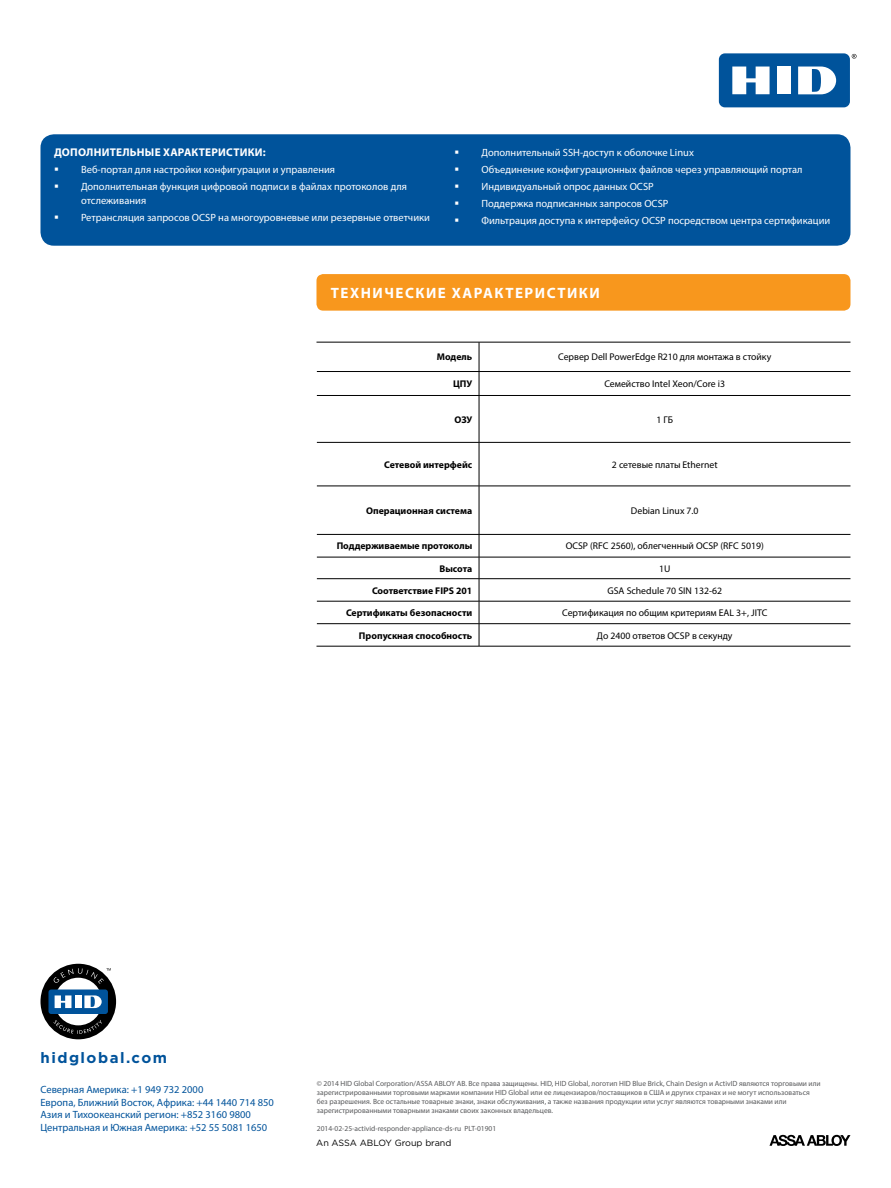
<style>
.page{position:relative;width:891px;height:1188px;background:#fff}
.page>*{position:absolute;margin:0;border:0;box-sizing:border-box;transform-origin:0 0}
.t1{font:700 15px "Myriad Pro";letter-spacing:.1em;color:#fff}
.t2{font:700 15px "Gotham";letter-spacing:.1em;color:#00539b}
.t3{font:700 11.25px "Myriad Pro";letter-spacing:.02em;color:#fff}
.t4{font:10.5px/17px "Myriad Pro";color:#fff}
.t5{font:10.5px "Myriad Pro";color:#00539b}
.DS-Table_Text_Bullet{font:9.75px "Myriad Pro";color:#000}
.DS-Table_text_sub_bu{font:700 9.75px "Myriad Pro";color:#000}
.DS-Table_Text_Bullet-2{font:700 9.75px "Myriad Pro";color:#000}
.t6{font:9px "Gotham";color:#000}
.DS-Copyright{font:7.5px/9px "Myriad Pro";color:#58595b}
</style>
<div class="page">
<div style="left:316px;top:274px;width:534px;height:37px;background:#f8971d;border-radius:7px"></div>
<hr style="left:316px;top:342px;width:163px;height:1px;background:#000">
<hr style="left:479px;top:342px;width:371px;height:1px;background:#000">
<hr style="left:479px;top:371px;width:371px;height:1px;background:#000">
<hr style="left:317px;top:395px;width:162px;height:1px;background:#000">
<hr style="left:479px;top:395px;width:371px;height:1px;background:#000">
<hr style="left:317px;top:442px;width:162px;height:1px;background:#000">
<hr style="left:479px;top:442px;width:371px;height:1px;background:#000">
<hr style="left:317px;top:486px;width:162px;height:1px;background:#000">
<hr style="left:479px;top:486px;width:371px;height:1px;background:#000">
<hr style="left:317px;top:534px;width:162px;height:1px;background:#000">
<hr style="left:479px;top:534px;width:371px;height:1px;background:#000">
<hr style="left:317px;top:557px;width:162px;height:1px;background:#000">
<hr style="left:317px;top:371px;width:162px;height:1px;background:#000">
<hr style="left:479px;top:557px;width:371px;height:1px;background:#000">
<hr style="left:317px;top:578px;width:162px;height:1px;background:#000">
<hr style="left:479px;top:578px;width:371px;height:1px;background:#000">
<hr style="left:317px;top:601px;width:162px;height:1px;background:#000">
<hr style="left:479px;top:601px;width:371px;height:1px;background:#000">
<hr style="left:317px;top:623px;width:162px;height:1px;background:#000">
<hr style="left:316px;top:646px;width:163px;height:1px;background:#000">
<hr style="left:479px;top:623px;width:371px;height:1px;background:#000">
<hr style="left:479px;top:646px;width:371px;height:1px;background:#000">
<svg style="left:479px;top:342px;width:1px;height:53px"></svg>
<hr style="left:479px;top:396px;width:1px;height:46px;background:#000">
<hr style="left:479px;top:443px;width:1px;height:43px;background:#000">
<hr style="left:479px;top:486px;width:1px;height:48px;background:#000">
<svg style="left:479px;top:535px;width:1px;height:111px"></svg>
<svg style="left:852px;top:54px;width:5px;height:5px"></svg>
<div style="left:719px;top:53px;width:131px;height:54px;background:#00539b;border-radius:6px"></div>
<div style="left:777px;top:67px;width:14px;height:27px;background:#fff"></div>
<svg style="left:732px;top:67px;width:38px;height:27px"></svg>
<svg style="left:798px;top:67px;width:38px;height:27px"></svg>
<div style="left:40px;top:134px;width:810px;height:112px;background:#00539b;border-radius:14px"></div>
<svg style="left:769px;top:1135px;width:81px;height:11px"></svg>
<svg style="left:41px;top:964px;width:75px;height:75px"></svg>
<h2 class="t3" style="left:54px;top:145px;width:213px">ДОПОЛНИТЕЛЬНЫЕ ХАРАКТЕРИСТИКИ:</h2>
<h3 class="t4" style="left:81px;top:161px;width:327px">Веб-портал для настройки конфигурации и управления<br>Дополнительная функция цифровой подписи в файлах протоколов для</h3>
<h3 class="t4" style="left:81px;top:192px;width:351px">отслеживания<br>Ретрансляция запросов OCSP на многоуровневые или резервные ответчики</h3>
<p class="t4" style="left:482px;top:144px;width:350px">Дополнительный SSH-доступ к оболочке Linux<br>Объединение конфигурационных файлов через управляющий портал Индивидуальный опрос данных OCSP<br>Поддержка подписанных запросов OCSP<br>Фильтрация доступа к интерфейсу OCSP посредством центра сертификации</p>
<p class="t1" style="left:331px;top:283px;width:271px">ТЕХНИЧЕСКИЕ ХАРАКТЕРИСТИКИ</p>
<p class="DS-Table_Text_Bullet-2" style="left:437px;top:351px;width:37px">Модель</p>
<p class="DS-Table_Text_Bullet" style="left:558px;top:351px;width:215px">Сервер Dell PowerEdge R210 для монтажа в стойку</p>
<p class="DS-Table_text_sub_bu" style="left:453px;top:378px;width:21px">ЦПУ</p>
<p class="DS-Table_Text_Bullet" style="left:604px;top:378px;width:122px">Семейство Intel Xeon/Core i3</p>
<p class="DS-Table_text_sub_bu" style="left:455px;top:413px;width:19px">ОЗУ</p>
<p class="DS-Table_Text_Bullet" style="left:656px;top:413px;width:18px">1 ГБ</p>
<p class="DS-Table_text_sub_bu" style="left:384px;top:458px;width:90px">Сетевой интерфейс</p>
<p class="DS-Table_Text_Bullet" style="left:612px;top:459px;width:107px">2 сетевые платы Ethernet</p>
<p class="DS-Table_text_sub_bu" style="left:366px;top:504px;width:108px">Операционная система</p>
<p class="DS-Table_Text_Bullet" style="left:631px;top:505px;width:69px">Debian Linux 7.0</p>
<p class="DS-Table_text_sub_bu" style="left:337px;top:540px;width:137px">Поддерживаемые протоколы</p>
<p class="DS-Table_Text_Bullet" style="left:566px;top:540px;width:200px">OCSP (RFC 2560), облегченный OCSP (RFC 5019)</p>
<p class="DS-Table_text_sub_bu" style="left:440px;top:562px;width:34px">Высота</p>
<p class="DS-Table_Text_Bullet" style="left:659px;top:562px;width:13px">1U</p>
<p class="DS-Table_Text_Bullet-2" style="left:372px;top:584px;width:102px">Соответствие FIPS 201</p>
<p class="DS-Table_Text_Bullet" style="left:608px;top:584px;width:116px">GSA Schedule 70 SIN 132-62</p>
<p class="DS-Table_text_sub_bu" style="left:346px;top:606px;width:128px">Сертификаты безопасности</p>
<p class="DS-Table_Text_Bullet" style="left:562px;top:607px;width:207px">Сертификация по общим критериям EAL 3+, JITC</p>
<p class="DS-Table_text_sub_bu" style="left:359px;top:629px;width:115px">Пропускная способность</p>
<p class="DS-Table_Text_Bullet" style="left:597px;top:629px;width:137px">До 2400 ответов OCSP в секунду</p>
<p class="t2" style="left:40px;top:1048px;width:128px">hidglobal.com</p>
<p class="t5" style="left:40px;top:1083px;width:164px">Северная Америка: +1 949 732 2000</p>
<p class="t5" style="left:40px;top:1096px;width:235px">Европа, Ближний Восток, Африка: +44 1440 714 850</p>
<p class="t5" style="left:40px;top:1108px;width:212px">Азия и Тихоокеанский регион: +852 3160 9800</p>
<p class="t5" style="left:40px;top:1121px;width:228px">Центральная и Южная Америка: +52 55 5081 1650</p>
<p class="DS-Copyright" style="left:317px;top:1079px;width:505px">© 2014 HID Global Corporation/ASSA ABLOY AB. Все права защищены. HID, HID Global, логотип HID Blue Brick, Chain Design и ActivID являются торговыми или зарегистрированными торговыми марками компании HID Global или ее лицензиаров/поставщиков в США и других странах и не могут использоваться без разрешения. Все остальные товарные знаки, знаки обслуживания, а также названия продукции или услуг являются товарными знаками или зарегистрированными товарными знаками своих законных владельцев.</p>
<p class="DS-Copyright" style="left:317px;top:1124px;width:181px">2014-02-25-activid-responder-appliance-ds-ru PLT-01901</p>
<p class="t6" style="left:316px;top:1137px;width:137px">An ASSA ABLOY Group brand</p>
</div>
